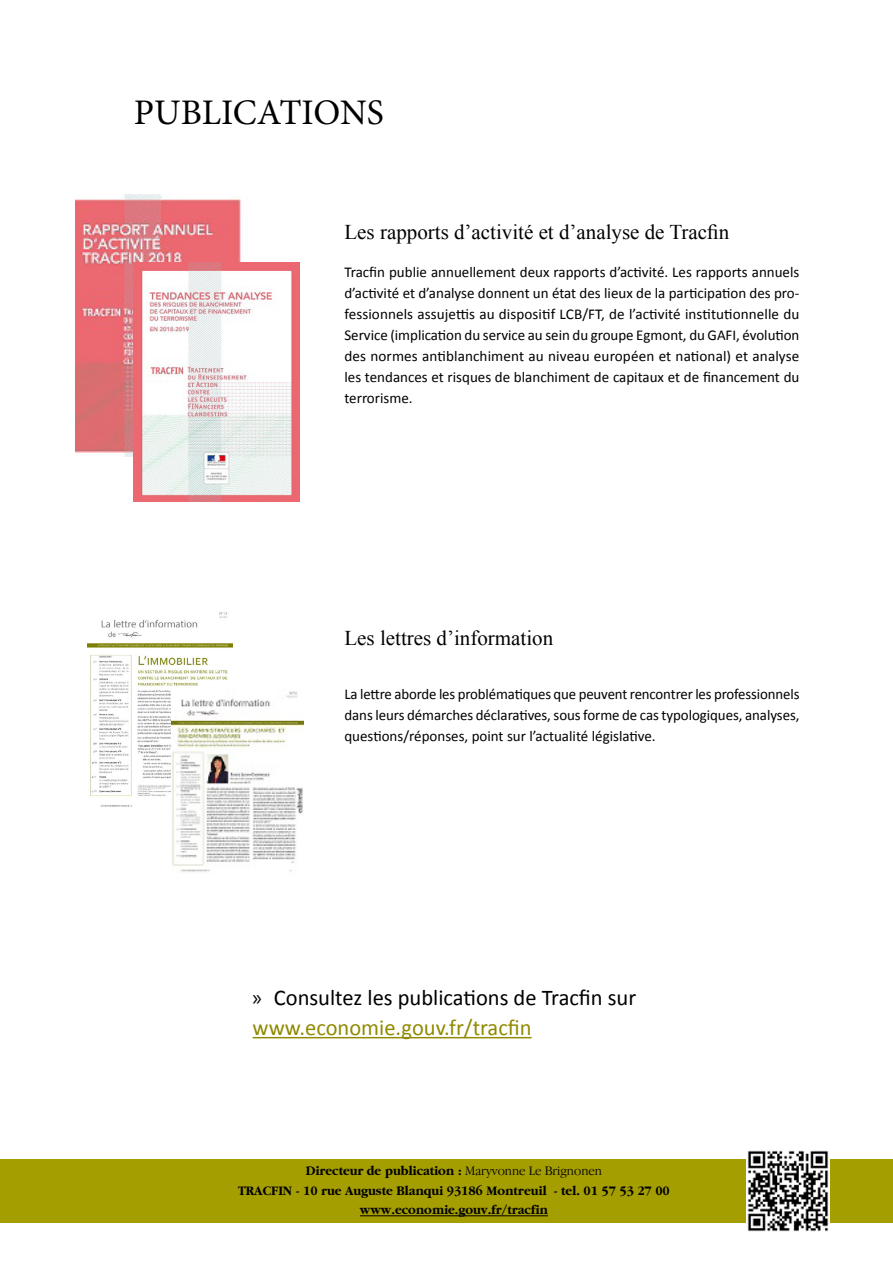
<style>
.page{position:relative;width:893px;height:1263px;background:#fff}
.page>*{position:absolute;margin:0;border:0;box-sizing:border-box;transform-origin:0 0}
.t1{font:36px "Minion Pro";color:#000}
.t2{font:22.5px/30px "Calibri";color:#000}
.t3{font:21px "Times New Roman";color:#000}
.t4{font:15px/21px "Calibri";color:#000;text-align:justify}
.t5{font:700 13.5px/19.5px "Garamond LT";color:#000;text-align:center;scale:.95 1}
.s1{font-family:"Myriad Pro"}
.s2{color:#908a00}
.s3{font-family:"Garamond IT Cby BT";font-weight:300}
</style>
<div class="page">
<div style="left:0;top:1159px;width:893px;height:63px;background:#a59e00"></div>
<hr style="left:360px;top:1215px;width:188px;height:1px;background:#000">
<img style="left:747px;top:1150px;width:83px;height:82px">
<img style="left:75px;top:194px;width:167px;height:263px">
<img style="left:88px;top:612px;width:144px;height:195px">
<img style="left:171px;top:689px;width:133px;height:183px">
<img style="left:134px;top:262px;width:165px;height:240px">
<hr style="left:253px;top:1037px;width:279px;height:1px;background:#908a00">
<h1 class="t1" style="left:134px;top:89px;width:251px">PUBLICATIONS</h1>
<h3 class="t3" style="left:344px;top:218px;width:386px">Les rapports d’activité et d’analyse de Tracfin</h3>
<p class="t4" style="left:344px;top:261px;width:457px">Tracfin publie annuellement deux rapports d’activité. Les rapports annuels d’activité et d’analyse donnent un état des lieux de la participation des pro&shy;fessionnels assujettis au dispositif LCB/FT, de l’activité institutionnelle du Service (implication du service au sein du groupe Egmont, du GAFI, évolution des normes antiblanchiment au niveau européen et national) et analyse les tendances et risques de blanchiment de capitaux et de financement du terrorisme.</p>
<h3 class="t3" style="left:344px;top:624px;width:210px">Les lettres d’information</h3>
<p class="t4" style="left:344px;top:682px;width:457px">La lettre aborde les problématiques que peuvent rencontrer les professionnels dans leurs démarches déclaratives, sous forme de cas typologiques, analyses, questions/réponses, point sur l’actualité législative.</p>
<h2 class="t2" style="left:253px;top:981px;width:385px"><span class="s1">»</span> Consultez les publications de Tracfin sur <span class="s2">www.economie.gouv.fr/tracfin</span></h2>
<p class="t5" style="left:238px;top:1162px;width:456px">Directeur de publication : <span class="s3">Maryvonne Le Brignonen<br></span>TRACFIN - 10 rue Auguste Blanqui 93186 Montreuil - tel. 01 57 53 27 00 www.economie.gouv.fr/tracfin</p>
</div>
